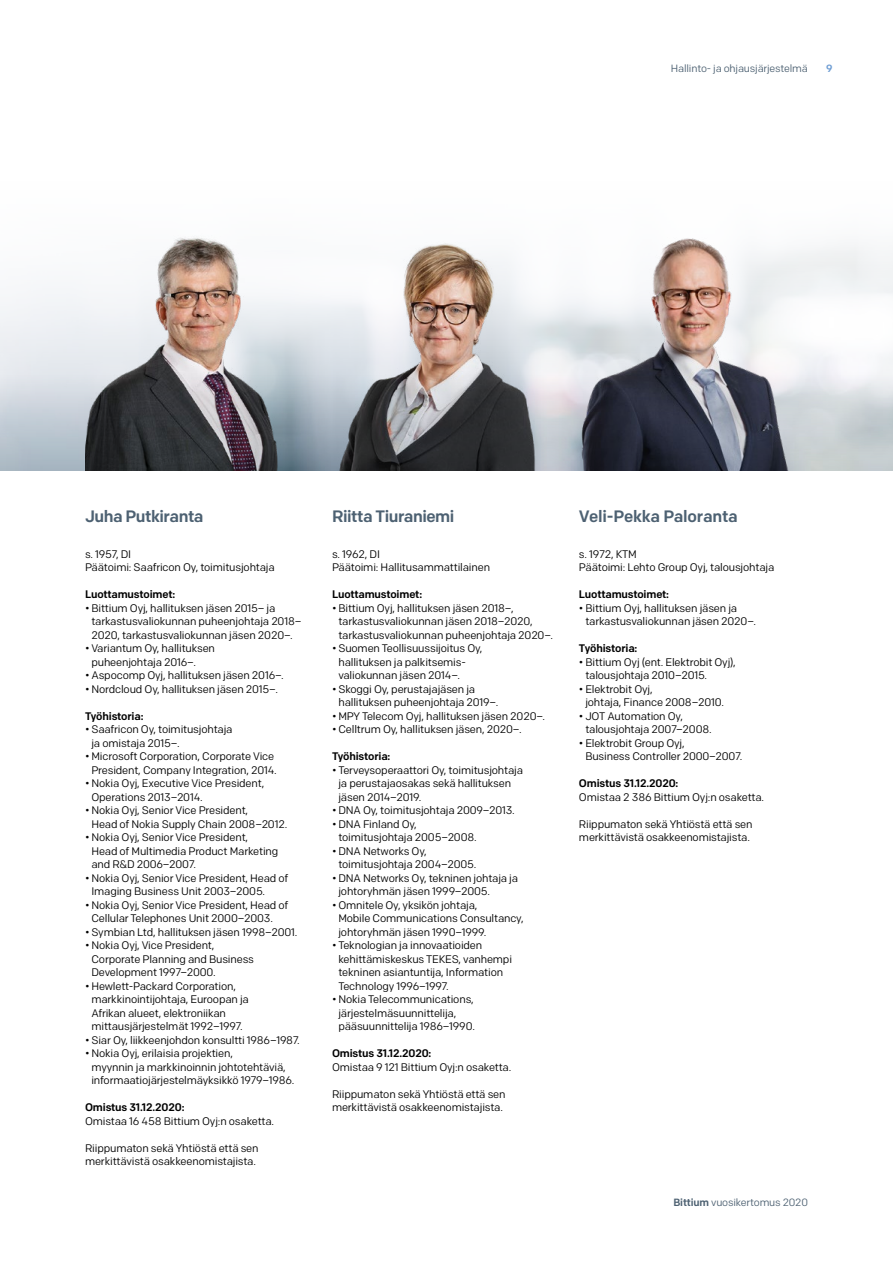
<style>
.page{position:relative;width:893px;height:1263px;background:#fff}
.page>*{position:absolute;margin:0;border:0;box-sizing:border-box;transform-origin:0 0}
.t1{font:500 16.5px "Colfax";letter-spacing:-.025em;color:#4d6172}
.t2{font:10.95px/13.5px "Colfax";letter-spacing:-.015em;color:#000}
.t3{font:500 10.95px "Colfax";letter-spacing:-.015em;color:#000}
.t4{font:10.5px "Colfax";letter-spacing:-.015em;color:#4d6172}
.t5{font:500 10.5px "Colfax";color:#6f9ed4}
.s1{font-weight:500}
</style>
<div class="page">
<svg style="left:0;top:237px;width:893px;height:137px"></svg>
<svg style="left:0;top:374px;width:893px;height:97px"></svg>
<p class="t4" style="left:671px;top:62px;width:139px">Hallinto- ja ohjausjärjestelmä</p>
<p class="t5" style="left:826px;top:62px;width:8px">9</p>
<h1 class="t1" style="left:85px;top:506px;width:120px">Juha Putkiranta</h1>
<p class="t2" style="left:85px;top:547px;width:191px">s. 1957, DI<br>Päätoimi: Saafricon Oy, toimitusjohtaja</p>
<p class="t3" style="left:85px;top:588px;width:92px">Luottamustoimet:</p>
<p class="t2" style="left:91px;top:601px;width:212px;text-indent:-6px">• Bittium Oyj, hallituksen jäsen 2015– ja tarkastusvaliokunnan puheenjohtaja 2018–<br>2020, tarkastusvaliokunnan jäsen 2020–.</p>
<p class="t2" style="left:91px;top:642px;width:125px;text-indent:-6px">• Variantum Oy, hallituksen puheenjohtaja 2016–.</p>
<p class="t2" style="left:85px;top:668px;width:200px">• Aspocomp Oyj, hallituksen jäsen 2016–.</p>
<p class="t2" style="left:85px;top:682px;width:195px">• Nordcloud Oy, hallituksen jäsen 2015–.</p>
<p class="t3" style="left:85px;top:709px;width:60px">Työhistoria:</p>
<p class="t2" style="left:91px;top:722px;width:143px;text-indent:-6px">• Saafricon Oy, toimitusjohtaja ja omistaja 2015–.</p>
<p class="t2" style="left:85px;top:749px;width:193px;text-align:center">• Microsoft Corporation, Corporate Vice<br>President, Company Integration, 2014.</p>
<p class="t2" style="left:91px;top:776px;width:174px;text-indent:-6px">• Nokia Oyj, Executive Vice President,<br>Operations 2013–2014.</p>
<p class="t2" style="left:91px;top:803px;width:197px;text-indent:-6px">• Nokia Oyj, Senior Vice President,<br>Head of Nokia Supply Chain 2008–2012.</p>
<p class="t2" style="left:91px;top:830px;width:188px;text-indent:-6px">• Nokia Oyj, Senior Vice President,<br>Head of Multimedia Product Marketing and R&amp;D 2006–2007.</p>
<p class="t2" style="left:91px;top:871px;width:198px;text-indent:-6px">• Nokia Oyj, Senior Vice President, Head of<br>Imaging Business Unit 2003–2005.</p>
<p class="t2" style="left:91px;top:898px;width:198px;text-indent:-6px">• Nokia Oyj, Senior Vice President, Head of<br>Cellular Telephones Unit 2000–2003.</p>
<p class="t2" style="left:85px;top:925px;width:214px">• Symbian Ltd, hallituksen jäsen 1998–2001.</p>
<p class="t2" style="left:91px;top:939px;width:164px;text-indent:-6px">• Nokia Oyj, Vice President,<br>Corporate Planning and Business<br>Development 1997–2000.</p>
<p class="t2" style="left:91px;top:979px;width:159px;text-indent:-6px">• Hewlett-Packard Corporation, markkinointijohtaja, Euroopan ja Afrikan alueet, elektroniikan mittausjärjestelmät 1992–1997.</p>
<p class="t2" style="left:85px;top:1033px;width:216px">• Siar Oy, liikkeenjohdon konsultti 1986–1987.</p>
<p class="t2" style="left:91px;top:1046px;width:205px;text-indent:-6px">• Nokia Oyj, erilaisia projektien,<br>myynnin ja markkinoinnin johtotehtäviä, informaatiojärjestelmäyksikkö 1979–1986.</p>
<p class="t3" style="left:85px;top:1101px;width:101px">Omistus 31.12.2020:</p>
<p class="t2" style="left:85px;top:1114px;width:191px">Omistaa 16 458 Bittium Oyj:n osaketta.</p>
<p class="t2" style="left:85px;top:1141px;width:175px">Riippumaton sekä Yhtiöstä että sen merkittävistä osakkeenomistajista.</p>
<h1 class="t1" style="left:332px;top:506px;width:124px">Riitta Tiuraniemi</h1>
<p class="t2" style="left:332px;top:547px;width:160px">s. 1962, DI<br>Päätoimi: Hallitusammattilainen</p>
<p class="t3" style="left:332px;top:588px;width:92px">Luottamustoimet:</p>
<p class="t2" style="left:338px;top:601px;width:216px;text-indent:-6px">• Bittium Oyj, hallituksen jäsen 2018–, tarkastusvaliokunnan jäsen 2018–2020, tarkastusvaliokunnan puheenjohtaja 2020–.</p>
<p class="t2" style="left:338px;top:642px;width:146px;text-indent:-6px">• Suomen Teollisuussijoitus Oy, hallituksen ja palkitsemis&shy;valiokunnan jäsen 2014–.</p>
<p class="t2" style="left:338px;top:682px;width:161px;text-indent:-6px">• Skoggi Oy, perustajajäsen ja hallituksen puheenjohtaja 2019–.</p>
<p class="t2" style="left:332px;top:709px;width:215px">• MPY Telecom Oyj, hallituksen jäsen 2020–.</p>
<p class="t2" style="left:332px;top:722px;width:191px">• Celltrum Oy, hallituksen jäsen, 2020–.</p>
<p class="t3" style="left:332px;top:750px;width:60px">Työhistoria:</p>
<p class="t2" style="left:338px;top:763px;width:186px;text-indent:-6px">• Terveysoperaattori Oy, toimitusjohtaja ja perustajaosakas sekä hallituksen jäsen 2014–2019.</p>
<p class="t2" style="left:332px;top:803px;width:184px">• DNA Oy, toimitusjohtaja 2009–2013.</p>
<p class="t2" style="left:338px;top:817px;width:140px;text-indent:-6px">• DNA Finland Oy, toimitusjohtaja 2005–2008.</p>
<p class="t2" style="left:338px;top:844px;width:140px;text-indent:-6px">• DNA Networks Oy, toimitusjohtaja 2004–2005.</p>
<p class="t2" style="left:338px;top:871px;width:181px;text-indent:-6px">• DNA Networks Oy, tekninen johtaja ja johtoryhmän jäsen 1999–2005.</p>
<p class="t2" style="left:338px;top:898px;width:187px;text-indent:-6px">• Omnitele Oy, yksikön johtaja,<br>Mobile Communications Consultancy, johtoryhmän jäsen 1990–1999.</p>
<p class="t2" style="left:338px;top:938px;width:175px;text-indent:-6px">• Teknologian ja innovaatioiden kehittämiskeskus TEKES, vanhempi tekninen asiantuntija, Information<br>Technology 1996–1997.</p>
<p class="t2" style="left:338px;top:992px;width:138px;text-indent:-6px">• Nokia Telecommunications, järjestelmäsuunnittelija, pääsuunnittelija 1986–1990.</p>
<p class="t3" style="left:332px;top:1047px;width:101px">Omistus 31.12.2020:</p>
<p class="t2" style="left:332px;top:1060px;width:181px">Omistaa 9 121 Bittium Oyj:n osaketta.</p>
<p class="t2" style="left:332px;top:1087px;width:175px">Riippumaton sekä Yhtiöstä että sen merkittävistä osakkeenomistajista.</p>
<h1 class="t1" style="left:579px;top:506px;width:160px">Veli-Pekka Paloranta</h1>
<p class="t2" style="left:579px;top:547px;width:197px">s. 1972, KTM<br>Päätoimi: Lehto Group Oyj, talousjohtaja</p>
<p class="t3" style="left:579px;top:588px;width:92px">Luottamustoimet:</p>
<p class="t2" style="left:585px;top:601px;width:172px;text-indent:-6px">• Bittium Oyj, hallituksen jäsen ja tarkastusvaliokunnan jäsen 2020–.</p>
<p class="t3" style="left:579px;top:642px;width:60px">Työhistoria:</p>
<p class="t2" style="left:585px;top:655px;width:152px;text-indent:-6px">• Bittium Oyj (ent. Elektrobit Oyj), talousjohtaja 2010–2015.</p>
<p class="t2" style="left:585px;top:682px;width:140px;text-indent:-6px">• Elektrobit Oyj,<br>johtaja, Finance 2008–2010.</p>
<p class="t2" style="left:585px;top:709px;width:128px;text-indent:-6px">• JOT Automation Oy, talousjohtaja 2007–2008.</p>
<p class="t2" style="left:585px;top:736px;width:158px;text-indent:-6px">• Elektrobit Group Oyj,<br>Business Controller 2000–2007.</p>
<p class="t3" style="left:579px;top:777px;width:101px">Omistus 31.12.2020:</p>
<p class="t2" style="left:579px;top:790px;width:187px">Omistaa 2 386 Bittium Oyj:n osaketta.</p>
<p class="t2" style="left:579px;top:817px;width:175px">Riippumaton sekä Yhtiöstä että sen merkittävistä osakkeenomistajista.</p>
<p class="t4" style="left:673px;top:1196px;width:136px"><span class="s1">Bittium</span> vuosikertomus 2020</p>
</div>
